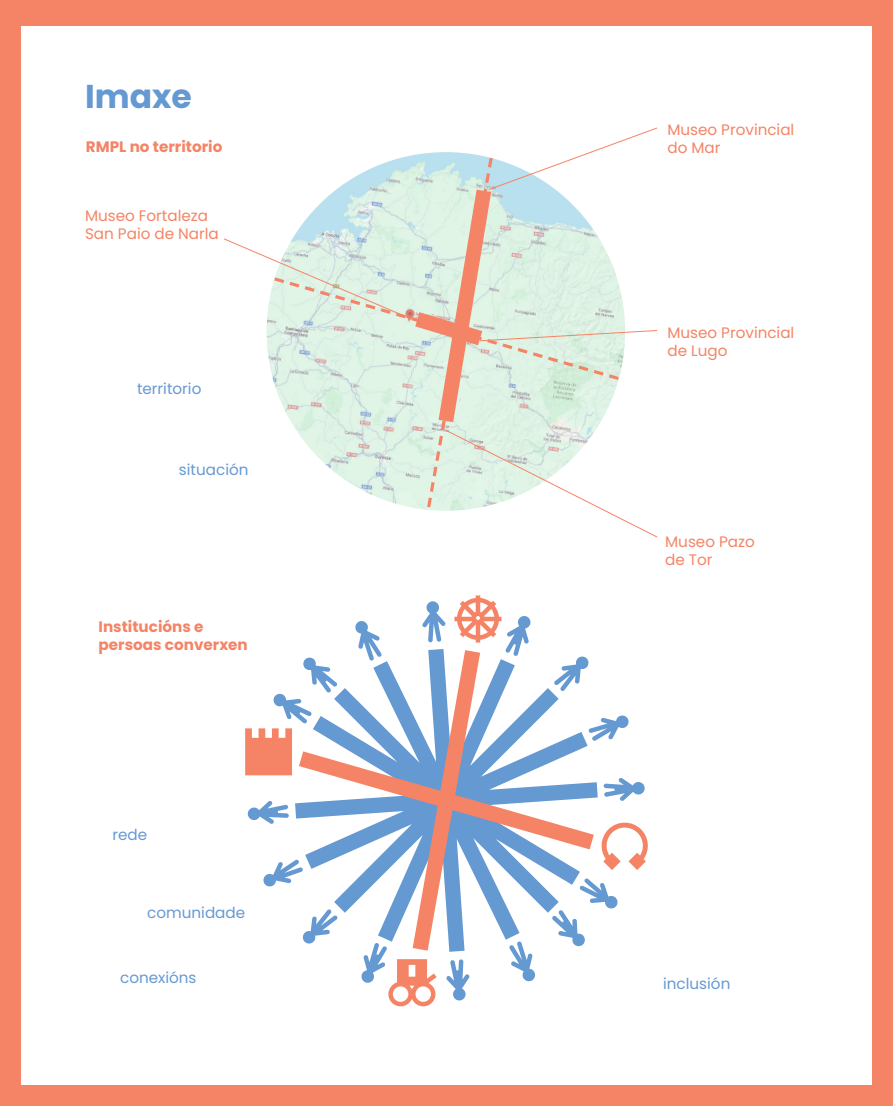
<style>
.page{position:relative;width:893px;height:1106px;background:#f48465}
.page>*{position:absolute;margin:0;border:0;box-sizing:border-box;transform-origin:0 0}
.t1{font:700 33px "Poppins";color:#6599d1}
.t2{font:15.15px/18.1px "Poppins";color:#f48465}
.t3{font:15.15px "Poppins";color:#6599d1}
.t4{font:700 15.15px/18.1px "Poppins";color:#f48465}
</style>
<div class="page">
<div style="left:21px;top:26px;width:850px;height:1059px;background:#fff"></div>
<svg style="left:224px;top:127px;width:434px;height:411px"></svg>
<svg style="left:601px;top:822px;width:47px;height:48px"></svg>
<svg style="left:422px;top:601px;width:24px;height:41px"></svg>
<svg style="left:598px;top:715px;width:31px;height:25px"></svg>
<svg style="left:263px;top:860px;width:32px;height:27px"></svg>
<svg style="left:511px;top:951px;width:24px;height:31px"></svg>
<svg style="left:355px;top:621px;width:25px;height:28px"></svg>
<svg style="left:454px;top:595px;width:77px;height:54px"></svg>
<svg style="left:361px;top:951px;width:76px;height:55px"></svg>
<svg style="left:598px;top:883px;width:20px;height:26px"></svg>
<svg style="left:604px;top:778px;width:41px;height:23px"></svg>
<svg style="left:247px;top:801px;width:42px;height:23px"></svg>
<svg style="left:446px;top:959px;width:24px;height:41px"></svg>
<svg style="left:245px;top:693px;width:50px;height:82px"></svg>
<svg style="left:295px;top:649px;width:303px;height:302px"></svg>
<svg style="left:299px;top:650px;width:295px;height:300px"></svg>
<p class="t1" style="left:85px;top:77px;width:108px">Imaxe</p>
<p class="t4" style="left:86px;top:138px;width:138px">RMPL no territorio</p>
<p class="t2" style="left:85px;top:206px;width:125px">Museo Fortaleza</p>
<p class="t2" style="left:85px;top:224px;width:135px">San Paio de Narla</p>
<p class="t3" style="left:137px;top:379px;width:66px">territorio</p>
<p class="t3" style="left:179px;top:460px;width:71px">situación</p>
<p class="t4" style="left:99px;top:617px;width:151px">Institucións e persoas converxen</p>
<p class="t3" style="left:113px;top:825px;width:36px">rede</p>
<p class="t3" style="left:147px;top:903px;width:99px">comunidade</p>
<p class="t3" style="left:120px;top:969px;width:78px">conexións</p>
<p class="t2" style="left:667px;top:121px;width:128px">Museo Provincial do Mar</p>
<p class="t2" style="left:667px;top:324px;width:128px">Museo Provincial de Lugo</p>
<p class="t2" style="left:665px;top:532px;width:91px">Museo Pazo de Tor</p>
<p class="t3" style="left:663px;top:975px;width:69px">inclusión</p>
</div>
